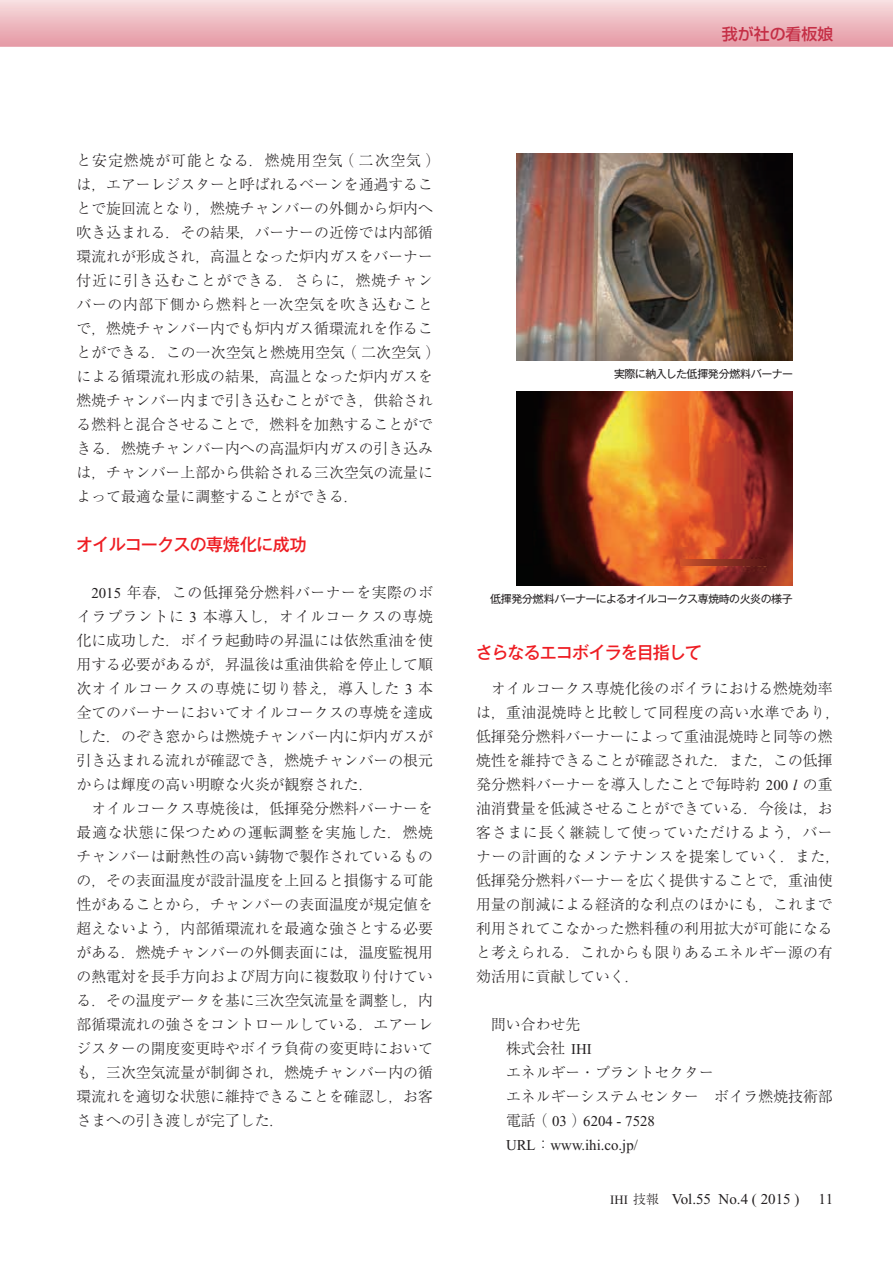
<style>
.page{position:relative;width:893px;height:1263px;background:#fff}
.page>*{position:absolute;margin:0;border:0;box-sizing:border-box;transform-origin:0 0}
.t1{font:500 17.25px "Gothic MB101 Pro";letter-spacing:-.05em;color:#ee1d23}
.t2{font:500 15.9px "Shin Go Pro";color:#c52f46}
.t3{font:300 15px/24px "Ryumin Pro";color:#231f20}
.t4{font:15px/24px "Times New Roman";color:#231f20}
.t5{font:10.95px "Gothic MB101 Pro";letter-spacing:-.045em;color:#231f20}
.s1{font-family:"Times New Roman";font-weight:400}
.s2{font-family:"Times New Roman";font-weight:400;font-style:italic}
.s3{font-family:"Ryumin Pro";font-weight:300}
.s4{font-size:12.75px}
.s5{font-family:"Ryumin Pro";font-weight:300;font-size:12.75px}
</style>
<div class="page">
<svg style="left:0;top:0;width:893px;height:47px;background:#edbbc1"></svg>
<img style="left:516px;top:153px;width:277px;height:207px">
<img style="left:516px;top:391px;width:277px;height:194px">
<svg style="left:680px;top:560px;width:86px;height:6px"></svg>
<p class="t2" style="left:722px;top:21px;width:113px">我が社の看板娘</p>
<p class="t3" style="left:77px;top:147px;width:365px">と安定燃焼が可能となる．燃焼用空気（二次空気）は，エアーレジスターと呼ばれるベーンを通過することで旋回流となり，燃焼チャンバーの外側から炉内へ吹き込まれる．その結果，バーナーの近傍では内部循環流れが形成され，高温となった炉内ガスをバーナー付近に引き込むことができる．さらに，燃焼チャンバーの内部下側から燃料と一次空気を吹き込むことで，燃焼チャンバー内でも炉内ガス循環流れを作ることができる．この一次空気と燃焼用空気（二次空気）による循環流れ形成の結果，高温となった炉内ガスを燃焼チャンバー内まで引き込むことができ，供給される燃料と混合させることで，燃料を加熱することができる．燃焼チャンバー内への高温炉内ガスの引き込みは，チャンバー上部から供給される三次空気の流量によって最適な量に調整することができる．</p>
<p class="t1" style="left:76px;top:530px;width:232px">オイルコークスの専焼化に成功</p>
<p class="t3" style="left:77px;top:579px;width:358px;text-align:justify;text-indent:15px"><span class="s1">2015</span> 年春，この低揮発分燃料バーナーを実際のボイラプラントに <span class="s1">3</span> 本導入し，オイルコークスの専焼化に成功した．ボイラ起動時の昇温には依然重油を使用する必要があるが，昇温後は重油供給を停止して順次オイルコークスの専焼に切り替え，導入した <span class="s1">3</span> 本全てのバーナーにおいてオイルコークスの専焼を達成した．のぞき窓からは燃焼チャンバー内に炉内ガスが引き込まれる流れが確認でき，燃焼チャンバーの根元からは輝度の高い明瞭な火炎が観察された．</p>
<p class="t3" style="left:77px;top:795px;width:358px;text-align:justify;text-indent:15px">オイルコークス専焼後は，低揮発分燃料バーナーを最適な状態に保つための運転調整を実施した．燃焼チャンバーは耐熱性の高い鋳物で製作されているものの，その表面温度が設計温度を上回ると損傷する可能性があることから，チャンバーの表面温度が規定値を超えないよう，内部循環流れを最適な強さとする必要がある．燃焼チャンバーの外側表面には，温度監視用の熱電対を長手方向および周方向に複数取り付けている．その温度データを基に三次空気流量を調整し，内部循環流れの強さをコントロールしている．エアーレジスターの開度変更時やボイラ負荷の変更時においても，三次空気流量が制御され，燃焼チャンバー内の循環流れを適切な状態に維持できることを確認し，お客さまへの引き渡しが完了した．</p>
<p class="t5" style="left:614px;top:365px;width:180px">実際に納入した低揮発分燃料バーナー</p>
<p class="t5" style="left:490px;top:590px;width:304px">低揮発分燃料バーナーによるオイルコークス専焼時の火炎の様子</p>
<p class="t1" style="left:476px;top:638px;width:228px">さらなるエコボイラを目指して</p>
<p class="t3" style="left:476px;top:675px;width:365px;text-indent:15px">オイルコークス専焼化後のボイラにおける燃焼効率は，重油混焼時と比較して同程度の高い水準であり，低揮発分燃料バーナーによって重油混焼時と同等の燃焼性を維持できることが確認された．また，この低揮発分燃料バーナーを導入したことで毎時約 <span class="s1">200</span> <span class="s2">l</span> の重油消費量を低減させることができている．今後は，お客さまに長く継続して使っていただけるよう，バーナーの計画的なメンテナンスを提案していく．また，低揮発分燃料バーナーを広く提供することで，重油使用量の削減による経済的な利点のほかにも，これまで利用されてこなかった燃料種の利用拡大が可能になると考えられる．これからも限りあるエネルギー源の有効活用に貢献していく．</p>
<p class="t3" style="left:506px;top:1011px;width:328px;text-indent:-15px">問い合わせ先<br>株式会社 <span class="s1">IHI<br></span>エネルギー・プラントセクター<br>エネルギーシステムセンター　ボイラ燃焼技術部</p>
<p class="t4" style="left:506px;top:1109px;width:150px"><span class="s3">電話（</span> 03 <span class="s3">）</span>6204 - 7528<br>URL<span class="s3">：</span>www.ihi.co.jp/</p>
<p class="t4" style="left:610px;top:1187px;width:191px"><span class="s4">IHI</span> <span class="s5">技報　</span>Vol.55 No.4 ( 2015 )</p>
<p class="t4" style="left:818px;top:1187px;width:16px">11</p>
</div>
